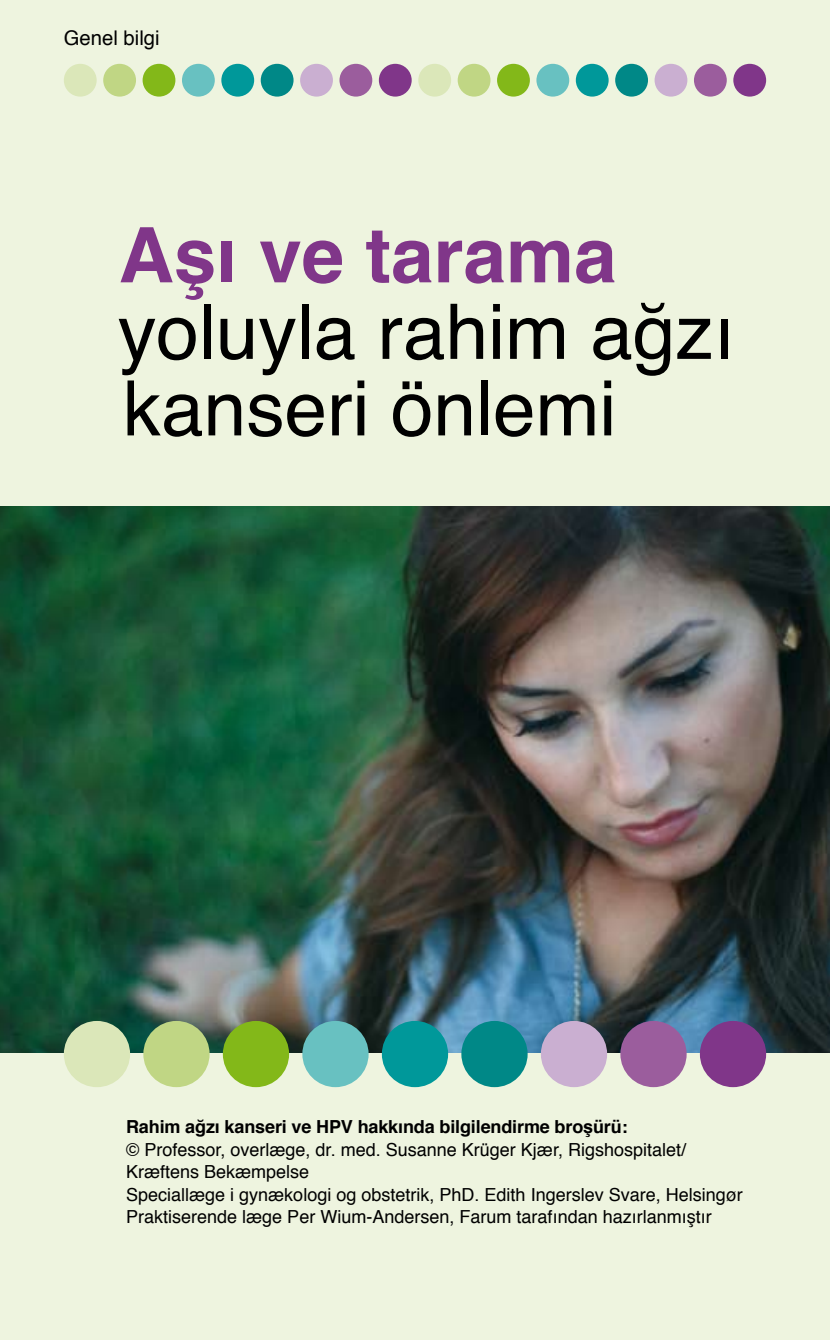
<style>
.page{position:relative;width:830px;height:1340px;background:#fff}
.page>*{position:absolute;margin:0;border:0;box-sizing:border-box;transform-origin:0 0}
.t1{font:76.5px/76.5px "Helvetica";color:#000}
.t2{font:700 76.5px "Helvetica";color:#803689}
.t3{font:20.25px "Helvetica";color:#000}
.t4{font:18px/22.5px "Helvetica";color:#000}
.t5{font:700 18px "Helvetica";letter-spacing:-.01em;color:#000}
</style>
<div class="page">
<div style="left:0;top:0;width:829px;height:1339px;background:#eef4df"></div>
<img style="left:0;top:506px;width:829px;height:546px">
<div style="left:64px;top:64px;width:33px;height:33px;background:#dbe7b9;border-radius:50%"></div>
<div style="left:418px;top:64px;width:33px;height:33px;background:#dbe7b9;border-radius:50%"></div>
<div style="left:457px;top:64px;width:33px;height:33px;background:#c0d684;border-radius:50%"></div>
<div style="left:497px;top:64px;width:32px;height:33px;background:#83b819;border-radius:50%"></div>
<div style="left:536px;top:64px;width:33px;height:33px;background:#68c1c1;border-radius:50%"></div>
<div style="left:575px;top:64px;width:33px;height:33px;background:#00989a;border-radius:50%"></div>
<div style="left:615px;top:64px;width:32px;height:33px;background:#008887;border-radius:50%"></div>
<div style="left:654px;top:64px;width:33px;height:33px;background:#caafd1;border-radius:50%"></div>
<div style="left:693px;top:64px;width:33px;height:33px;background:#9b5d9d;border-radius:50%"></div>
<div style="left:733px;top:64px;width:32px;height:33px;background:#803689;border-radius:50%"></div>
<div style="left:103px;top:64px;width:33px;height:33px;background:#c0d684;border-radius:50%"></div>
<div style="left:142px;top:64px;width:33px;height:33px;background:#83b819;border-radius:50%"></div>
<div style="left:182px;top:64px;width:33px;height:33px;background:#68c1c1;border-radius:50%"></div>
<div style="left:221px;top:64px;width:33px;height:33px;background:#00989a;border-radius:50%"></div>
<div style="left:260px;top:64px;width:33px;height:33px;background:#008887;border-radius:50%"></div>
<div style="left:300px;top:64px;width:33px;height:33px;background:#caafd1;border-radius:50%"></div>
<div style="left:339px;top:64px;width:33px;height:33px;background:#9b5d9d;border-radius:50%"></div>
<div style="left:378px;top:64px;width:33px;height:33px;background:#803689;border-radius:50%"></div>
<div style="left:64px;top:1020px;width:66px;height:67px;background:#dbe7b9;border-radius:50%"></div>
<div style="left:143px;top:1020px;width:66px;height:67px;background:#c0d684;border-radius:50%"></div>
<div style="left:223px;top:1020px;width:66px;height:67px;background:#83b819;border-radius:50%"></div>
<div style="left:302px;top:1020px;width:66px;height:67px;background:#68c1c1;border-radius:50%"></div>
<div style="left:381px;top:1020px;width:67px;height:67px;background:#00989a;border-radius:50%"></div>
<div style="left:461px;top:1020px;width:66px;height:67px;background:#008887;border-radius:50%"></div>
<div style="left:540px;top:1020px;width:67px;height:67px;background:#caafd1;border-radius:50%"></div>
<div style="left:620px;top:1020px;width:66px;height:67px;background:#9b5d9d;border-radius:50%"></div>
<div style="left:699px;top:1020px;width:66px;height:67px;background:#803689;border-radius:50%"></div>
<p class="t3" style="left:64px;top:22px;width:97px">Genel bilgi</p>
<h1 class="t2" style="left:118px;top:194px;width:499px">Aşı ve tarama</h1>
<h1 class="t1" style="left:118px;top:296px;width:618px">yoluyla rahim ağzı kanseri önlemi</h1>
<p class="t5" style="left:126px;top:1112px;width:503px">Rahim ağzı kanseri ve HPV hakkında bilgilendirme broşürü:</p>
<p class="t4" style="left:126px;top:1138px;width:618px">© Professor, overlæge, dr. med. Susanne Krüger Kjær, Rigshospitalet/ Kræftens Bekæmpelse<br>Speciallæge i gynækologi og obstetrik, PhD. Edith Ingerslev Svare, Helsingør Praktiserende læge Per Wium-Andersen, Farum tarafından hazırlanmıştır</p>
</div>
